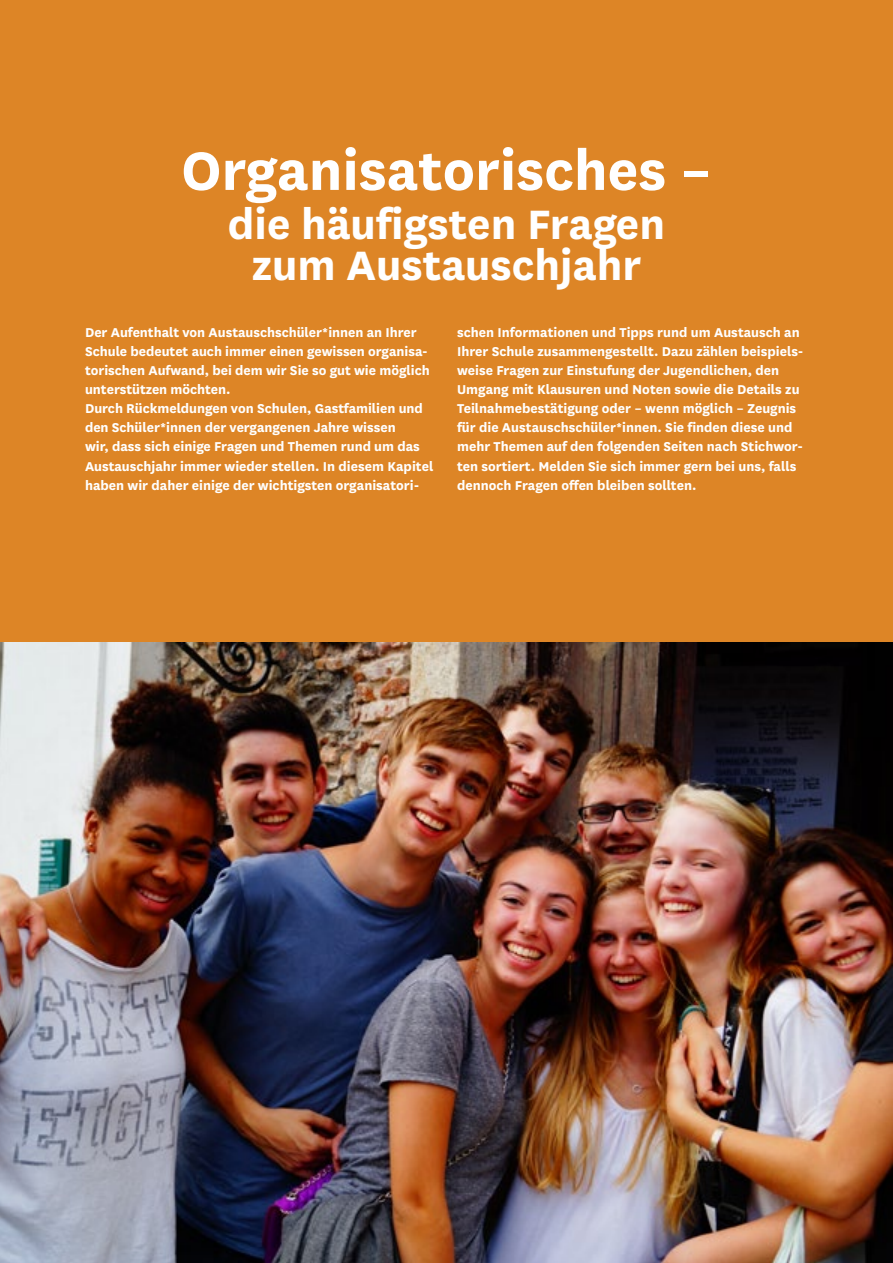
<style>
.page{position:relative;width:893px;height:1263px;background:#dd8526}
.page>*{position:absolute;margin:0;border:0;box-sizing:border-box;transform-origin:0 0}
.t1{font:700 63px "National";color:#fff}
.t2{font:700 48px/40.5px "National";color:#fff;text-align:center}
.t3{font:700 15px/19px "National";color:#fff}
</style>
<div class="page">
<img style="left:0;top:642px;width:893px;height:621px">
<h1 class="t1" style="left:181px;top:126px;width:532px">Organisatorisches –</h1>
<h2 class="t2" style="left:228px;top:201px;width:439px">die häufigsten Fragen zum Austauschjahr</h2>
<p class="t3" style="left:85px;top:322px;width:350px">Der Aufenthalt von Austauschschüler*innen an Ihrer Schule bedeutet auch immer einen gewissen organisa&shy;torischen Aufwand, bei dem wir Sie so gut wie möglich unterstützen möchten.<br>Durch Rückmeldungen von Schulen, Gastfamilien und den Schüler*innen der vergangenen Jahre wissen<br>wir, dass sich einige Fragen und Themen rund um das Austauschjahr immer wieder stellen. In diesem Kapitel haben wir daher einige der wichtigsten organisatori-</p>
<p class="t3" style="left:457px;top:322px;width:348px">schen Informationen und Tipps rund um Austausch an Ihrer Schule zusammengestellt. Dazu zählen beispiels&shy;weise Fragen zur Einstufung der Jugendlichen, den Umgang mit Klausuren und Noten sowie die Details zu Teilnahmebestätigung oder – wenn möglich – Zeugnis für die Austauschschüler*innen. Sie finden diese und mehr Themen auf den folgenden Seiten nach Stichwor&shy;ten sortiert. Melden Sie sich immer gern bei uns, falls dennoch Fragen offen bleiben sollten.</p>
</div>
